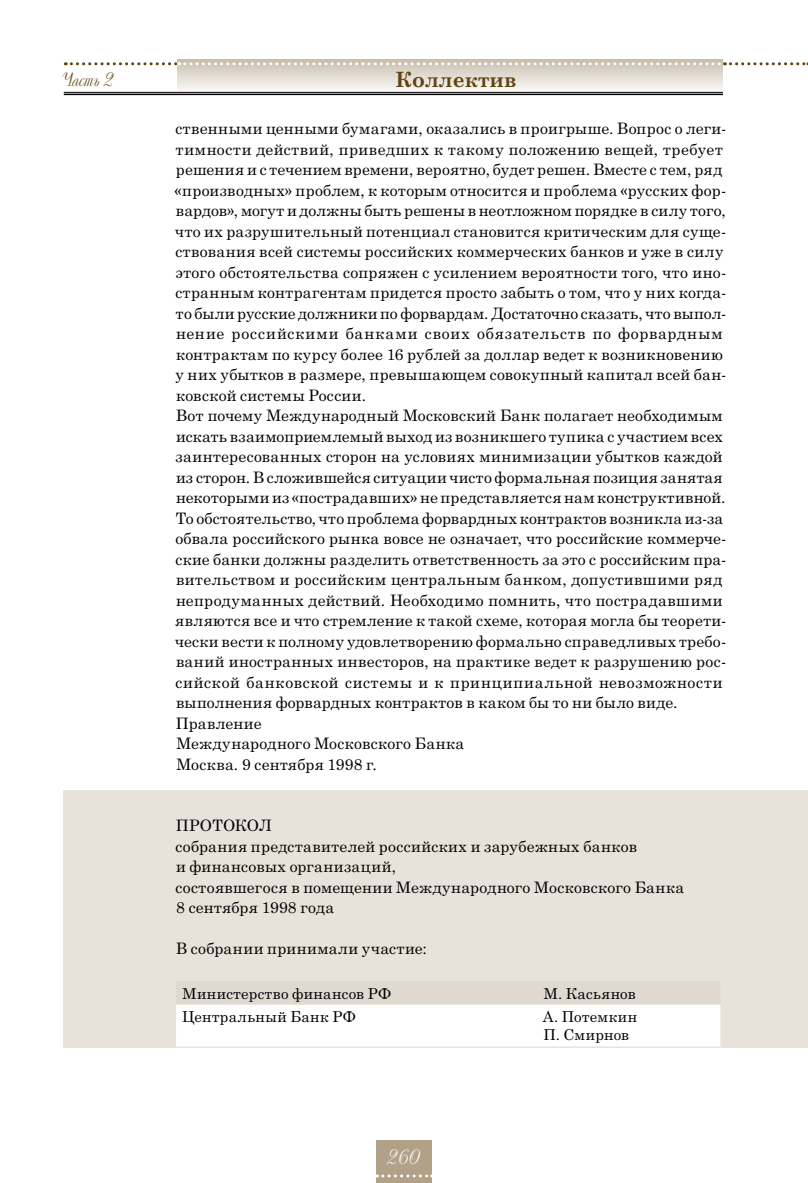
<style>
.page{position:relative;width:808px;height:1183px;background:#fff}
.page>*{position:absolute;margin:0;border:0;box-sizing:border-box;transform-origin:0 0}
.t1{font:700 21px "Century Schoolbook Cyr";color:#614310}
.t2{font:21px "Decor C";color:#fff}
.t3{font:19.5px "Decor C";color:#614310}
.t4{font:15.75px/20.5px "Century Schoolbook Cyr";letter-spacing:.02em;color:#000}
.t5{font:15px/18px "Century Schoolbook Cyr";letter-spacing:.03em;color:#000}
</style>
<div class="page">
<div style="left:64px;top:790px;width:744px;height:257px;background:#e7e3db"></div>
<svg style="left:177px;top:60px;width:546px;height:34px;background:#e0dbd3"></svg>
<div style="left:376px;top:1140px;width:56px;height:42px;background:#b0a188"></div>
<hr style="left:64px;top:92px;width:659px;height:1px;background:#000">
<hr style="left:64px;top:94px;width:659px;height:1px;background:#000">
<svg style="left:65px;top:62px;width:743px;height:3px"></svg>
<svg style="left:377px;top:1174px;width:55px;height:3px"></svg>
<svg style="left:176px;top:981px;width:544px;height:65px"></svg>
<p class="t3" style="left:62px;top:68px;width:54px">Часть 2</p>
<h1 class="t1" style="left:395px;top:67px;width:123px">Коллектив</h1>
<p class="t4" style="left:175px;top:118px;width:553px">ственными ценными бумагами, оказались в проигрыше. Вопрос о леги&shy;тимности действий, приведших к такому положению вещей, требует решения и с течением времени, вероятно, будет решен. Вместе с тем, ряд «производных» проблем, к которым относится и проблема «русских фор&shy;вардов», могут и должны быть решены в неотложном порядке в силу того, что их разрушительный потенциал становится критическим для суще&shy;ствования всей системы российских коммерческих банков и уже в силу этого обстоятельства сопряжен с усилением вероятности того, что ино&shy;странным контрагентам придется просто забыть о том, что у них когда&shy;то были русские должники по форвардам. Достаточно сказать, что выпол&shy;нение российскими банками своих обязательств по форвардным контрактам по курсу более 16 рублей за доллар ведет к возникновению у них убытков в размере, превышающем совокупный капитал всей бан&shy;ковской системы России.<br>Вот почему Международный Московский Банк полагает необходимым искать взаимоприемлемый выход из возникшего тупика с участием всех заинтересованных сторон на условиях минимизации убытков каждой из сторон. В сложившейся ситуации чисто формальная позиция занятая некоторыми из «пострадавших» не представляется нам конструктивной.<br>То обстоятельство, что проблема форвардных контрактов возникла из-за обвала российского рынка вовсе не означает, что российские коммерче&shy;ские банки должны разделить ответственность за это с российским пра&shy;вительством и российским центральным банком, допустившими ряд непродуманных действий. Необходимо помнить, что пострадавшими являются все и что стремление к такой схеме, которая могла бы теорети&shy;чески вести к полному удовлетворению формально справедливых требо&shy;ваний иностранных инвесторов, на практике ведет к разрушению рос&shy;сийской банковской системы и к принципиальной невозможности выполнения форвардных контрактов в каком бы то ни было виде.<br>Правление<br>Международного Московского Банка<br>Москва. 9 сентября 1998 г.</p>
<p class="t4" style="left:175px;top:814px;width:510px">ПРОТОКОЛ<br>собрания представителей российских и зарубежных банков<br>и финансовых организаций,<br>состоявшегося в помещении Международного Московского Банка 8 сентября 1998 года</p>
<p class="t4" style="left:176px;top:937px;width:253px">В собрании принимали участие:</p>
<p class="t5" style="left:182px;top:983px;width:210px">Министерство финансов РФ</p>
<p class="t5" style="left:544px;top:983px;width:93px">М. Касьянов</p>
<p class="t5" style="left:182px;top:1007px;width:175px">Центральный Банк РФ</p>
<p class="t5" style="left:543px;top:1007px;width:96px">А. Потемкин<br>П. Смирнов</p>
<h1 class="t2" style="left:388px;top:1144px;width:34px">260</h1>
</div>
